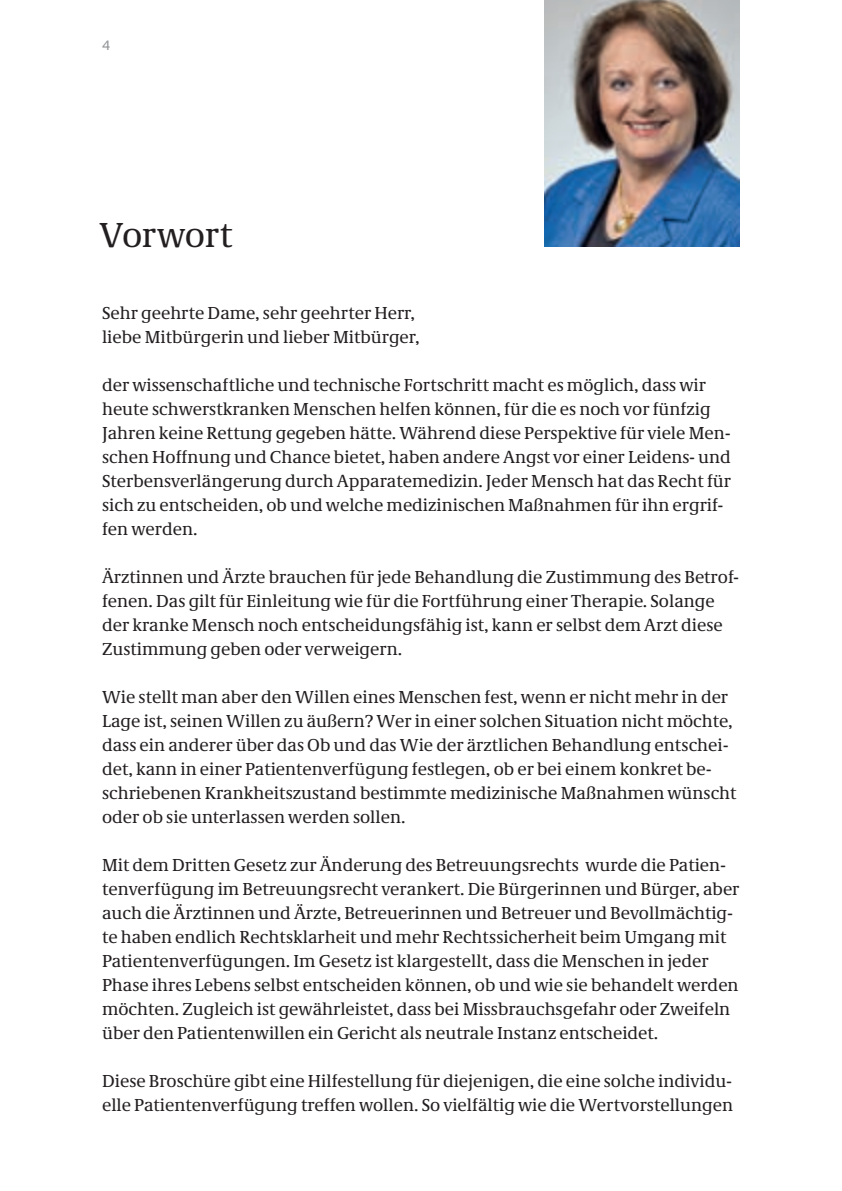
<style>
.page{position:relative;width:842px;height:1191px;background:#fff}
.page>*{position:absolute;margin:0;border:0;box-sizing:border-box;transform-origin:0 0}
.UE0{font:36px "Neue Demos";letter-spacing:-.01em;color:#231f20}
.t1{font:18px/24px "Neue Demos";color:#231f20}
.t2{font:14px "Neue Praxis";color:#939598}
</style>
<div class="page">
<img style="left:544px;top:0;width:196px;height:246px">
<p class="t2" style="left:102px;top:37px;width:10px">4</p>
<p class="UE0" style="left:99px;top:213px;width:135px">Vorwort</p>
<p class="t1" style="left:102px;top:300px;width:314px">Sehr geehrte Dame, sehr geehrter Herr,</p>
<p class="t1" style="left:102px;top:324px;width:319px">liebe Mitbürgerin und lieber Mitbürger,</p>
<p class="t1" style="left:102px;top:372px;width:630px">der wissenschaftliche und technische Fortschritt macht es möglich, dass wir heute schwerstkranken Menschen helfen können, für die es noch vor fünfzig Jahren keine Rettung gegeben hätte. Während diese Perspektive für viele Men&shy;schen Hoffnung und Chance bietet, haben andere Angst vor einer Leidens- und Sterbensverlängerung durch Apparatemedizin. Jeder Mensch hat das Recht für sich zu entscheiden, ob und welche medizinischen Maßnahmen für ihn ergrif&shy;fen werden.</p>
<p class="t1" style="left:102px;top:564px;width:638px">Ärztinnen und Ärzte brauchen für jede Behandlung die Zustimmung des Betrof&shy;fenen. Das gilt für Einleitung wie für die Fortführung einer Therapie. Solange der kranke Mensch noch entscheidungsfähig ist, kann er selbst dem Arzt diese Zustimmung geben oder verweigern.</p>
<p class="t1" style="left:102px;top:684px;width:636px">Wie stellt man aber den Willen eines Menschen fest, wenn er nicht mehr in der Lage ist, seinen Willen zu äußern? Wer in einer solchen Situation nicht möchte, dass ein anderer über das Ob und das Wie der ärztlichen Behandlung entschei&shy;det, kann in einer Patientenverfügung festlegen, ob er bei einem konkret be&shy;schriebenen Krankheitszustand bestimmte medizinische Maßnahmen wünscht oder ob sie unterlassen werden sollen.</p>
<p class="t1" style="left:102px;top:852px;width:639px">Mit dem Dritten Gesetz zur Änderung des Betreuungsrechts wurde die Patien&shy;tenverfügung im Betreuungsrecht verankert. Die Bürgerinnen und Bürger, aber auch die Ärztinnen und Ärzte, Betreuerinnen und Betreuer und Bevollmächtig&shy;te haben endlich Rechtsklarheit und mehr Rechtssicherheit beim Umgang mit Patientenverfügungen. Im Gesetz ist klargestellt, dass die Menschen in jeder Phase ihres Lebens selbst entscheiden können, ob und wie sie behandelt werden möchten. Zugleich ist gewährleistet, dass bei Missbrauchsgefahr oder Zweifeln über den Patientenwillen ein Gericht als neutrale Instanz entscheidet.</p>
<p class="t1" style="left:102px;top:1068px;width:632px">Diese Broschüre gibt eine Hilfestellung für diejenigen, die eine solche individu&shy;elle Patientenverfügung treffen wollen. So vielfältig wie die Wertvorstellungen</p>
</div>
